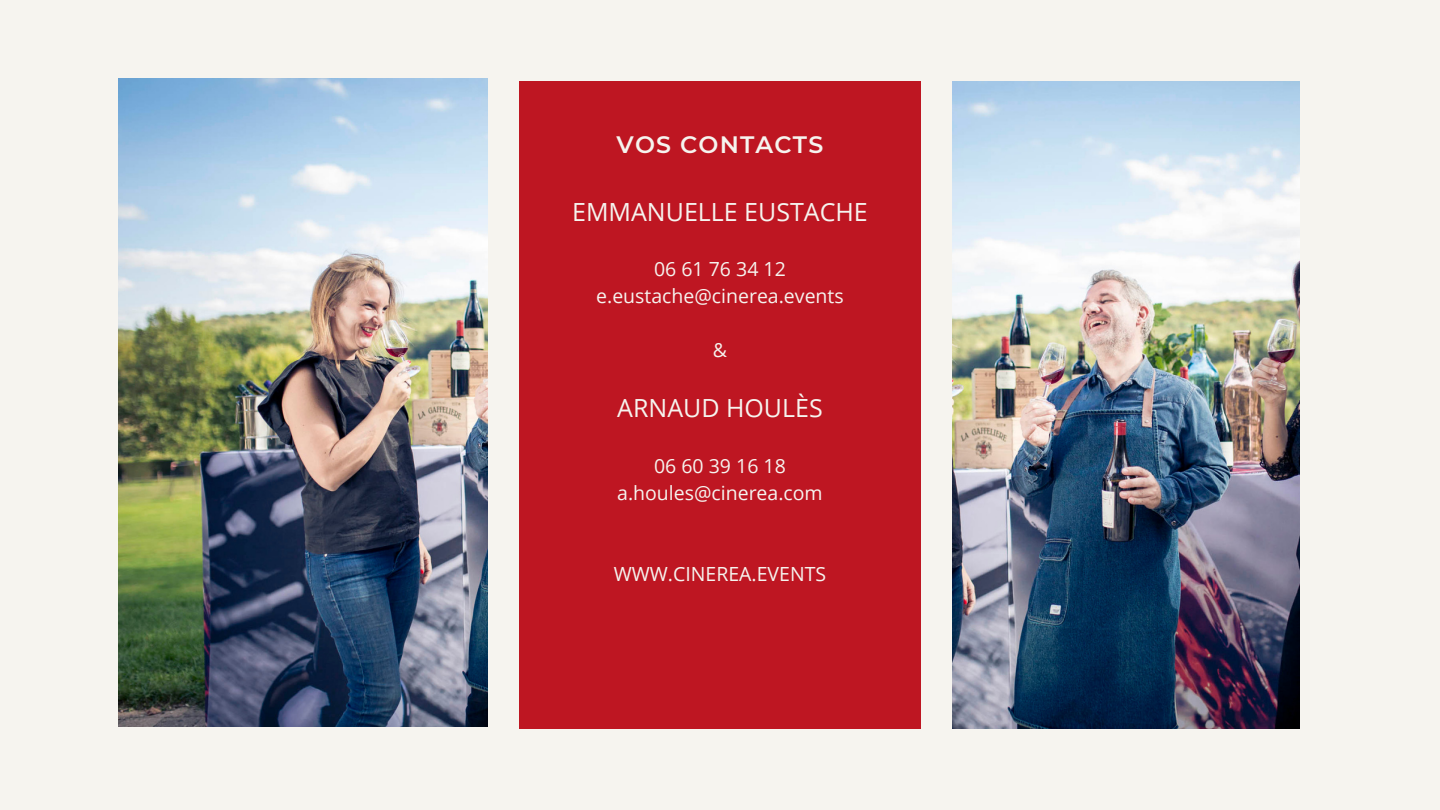
<style>
.page{position:relative;width:1440px;height:810px;background:#f6f4ef}
.page>*{position:absolute;margin:0;border:0;box-sizing:border-box;transform-origin:0 0}
.t1{font:25px "Open Sans";color:#f6f4ef}
.t2{font:600 23.7px "Montserrat";letter-spacing:.05em;color:#f6f4ef}
.t3{font:19.5px/27px "Open Sans";color:#f6f4ef;text-align:center}
</style>
<div class="page">
<img style="left:119px;top:78px;width:368px;height:648px">
<div style="left:519px;top:81px;width:402px;height:648px;background:#be1622"></div>
<img style="left:953px;top:81px;width:346px;height:648px">
<p class="t2" style="left:617px;top:130px;width:208px">VOS CONTACTS</p>
<p class="t1" style="left:572px;top:194px;width:297px">EMMANUELLE EUSTACHE</p>
<p class="t3" style="left:596px;top:255px;width:249px">06 61 76 34 12 e.eustache@cinerea.events</p>
<p class="t3" style="left:713px;top:336px;width:16px">&amp;</p>
<p class="t1" style="left:617px;top:391px;width:207px">ARNAUD HOULÈS</p>
<p class="t3" style="left:617px;top:452px;width:207px">06 60 39 16 18 a.houles@cinerea.com</p>
<p class="t3" style="left:614px;top:560px;width:214px">WWW.CINEREA.EVENTS</p>
</div>
